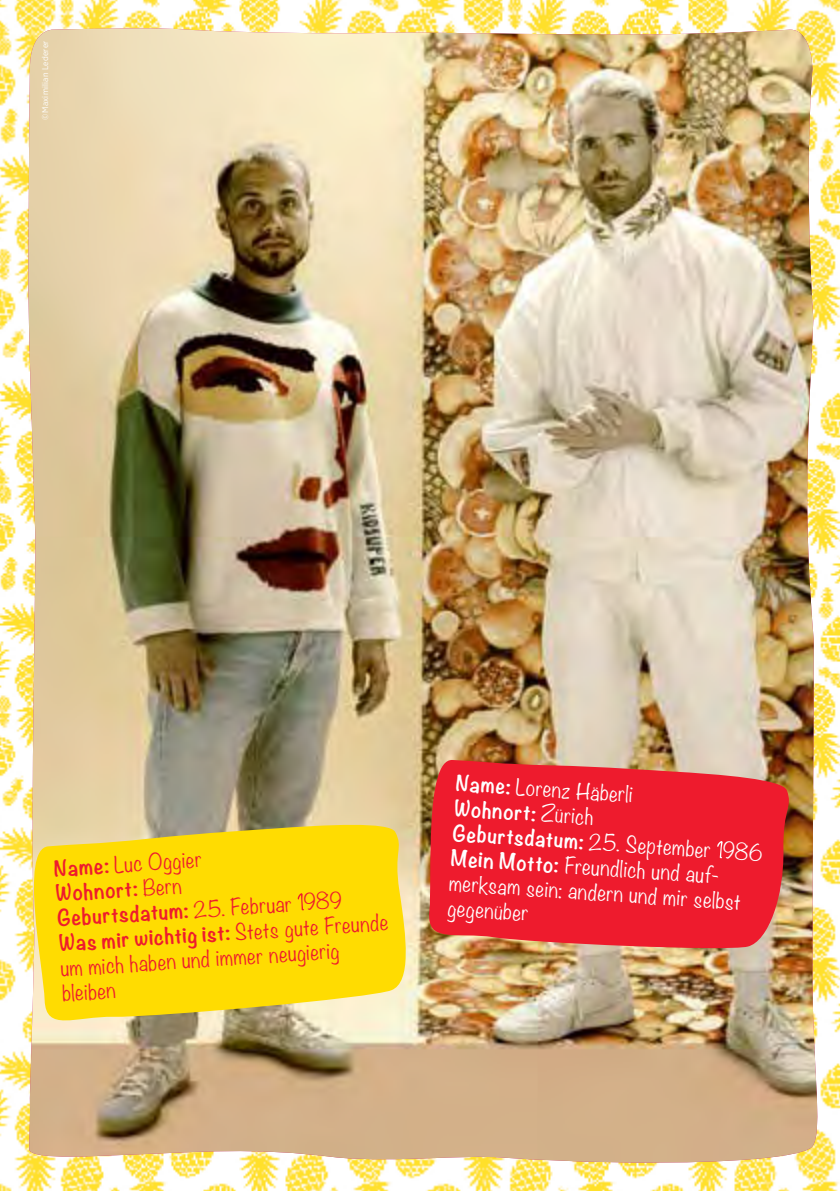
<style>
.page{position:relative;width:840px;height:1191px;background:#fff}
.page>*{position:absolute;margin:0;border:0;box-sizing:border-box;transform-origin:0 0}
.t1{font:300 20px/25px "Noteworthy";color:#fff}
.t2{font:300 20px/25px "Noteworthy";color:#ee1b2d}
.t3{font:8.4px "Gotham Narrow";letter-spacing:.03em;color:#fff}
.s1{font-weight:700}
</style>
<div class="page">
<img style="left:0;top:0;width:839px;height:1191px">
<img style="left:28px;top:28px;width:791px;height:1136px">
<svg style="left:424px;top:758px;width:368px;height:193px;background:#e62e36"></svg>
<svg style="left:19px;top:821px;width:392px;height:211px;background:#f7d928"></svg>
<svg style="left:297px;top:892px;width:7px;height:18px"></svg>
<svg style="left:716px;top:840px;width:46px;height:21px"></svg>
<p class="t3" style="left:40px;top:120px;width:81px;rotate:-90deg">© Maximilian Lederer</p>
<p class="t2" style="left:53px;top:856px;width:331px;rotate:-4deg"><span class="s1">Name:</span> Luc Oggier<br><span class="s1">Wohnort:</span> Bern<br><span class="s1">Geburtsdatum:</span> 25. Februar 989<br><span class="s1">Was mir wichtig ist:</span> Stets gute Freunde um mich haben und immer neugierig bleiben</p>
<p class="t1" style="left:456px;top:769px;width:273px;rotate:4deg"><span class="s1">Name:</span> Lorenz Häberli<br><span class="s1">Wohnort:</span> Zürich<br><span class="s1">Geburtsdatum:</span> 25. September<br><span class="s1">Mein Motto:</span> Freundlich und auf-</p>
<p class="t1" style="left:450px;top:869px;width:293px;rotate:4deg">merksam sein: andern und mir selbst gegenüber</p>
</div>
